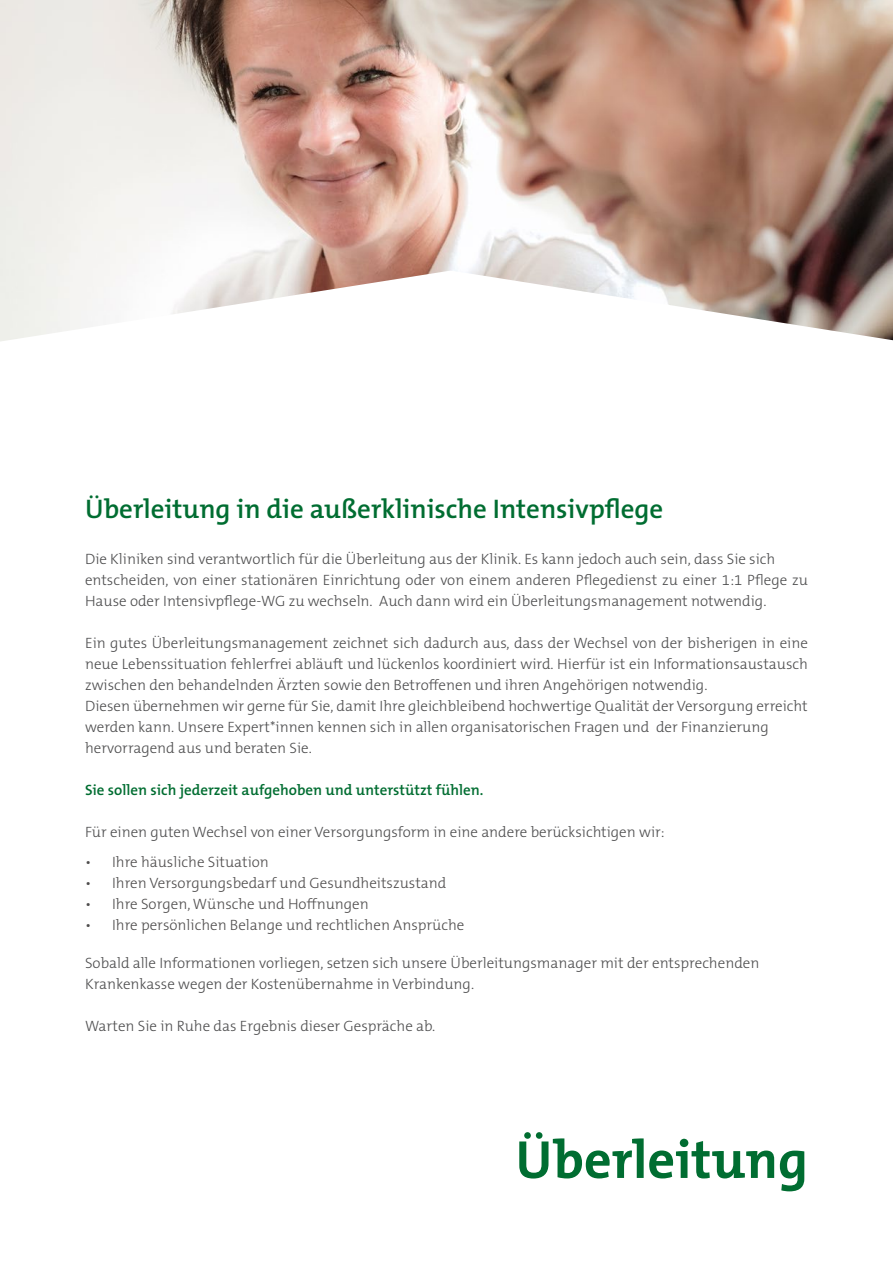
<style>
.page{position:relative;width:893px;height:1263px;background:#fff}
.page>*{position:absolute;margin:0;border:0;box-sizing:border-box;transform-origin:0 0}
.t1{font:700 54px "The Mix B7";color:#006d31}
.t2{font:600 27px "The Mix B6";color:#006d31}
.t3{font:300 15px/21px "The Mix B3";color:#4d4d4e}
.t4{font:300 15px "The Mix B3";color:#4f4d4d}
.t5{font:600 15px "The Mix B6";color:#006d31}
</style>
<div class="page">
<img style="left:0;top:0;width:893px;height:342px">
<h2 class="t2" style="left:85px;top:494px;width:580px">Überleitung in die außerklinische Intensivpflege</h2>
<p class="t3" style="left:85px;top:549px;width:724px">Die Kliniken sind verantwortlich für die Überleitung aus der Klinik. Es kann jedoch auch sein, dass Sie sich entscheiden, von einer stationären Einrichtung oder von einem anderen Pflegedienst zu einer 1:1 Pflege zu<br>Hause oder Intensivpflege-WG zu wechseln. Auch dann wird ein Überleitungsmanagement notwendig.</p>
<p class="t3" style="left:85px;top:633px;width:724px">Ein gutes Überleitungsmanagement zeichnet sich dadurch aus, dass der Wechsel von der bisherigen in eine neue Lebenssituation fehlerfrei abläuft und lückenlos koordiniert wird. Hierfür ist ein Informationsaustausch zwischen den behandelnden Ärzten sowie den Betroffenen und ihren Angehörigen notwendig.<br>Diesen übernehmen wir gerne für Sie, damit Ihre gleichbleibend hochwertige Qualität der Versorgung erreicht werden kann. Unsere Expert*innen kennen sich in allen organisatorischen Fragen und der Finanzierung hervorragend aus und beraten Sie.</p>
<p class="t5" style="left:85px;top:782px;width:400px">Sie sollen sich jederzeit aufgehoben und unterstützt fühlen.</p>
<p class="t3" style="left:85px;top:822px;width:581px">Für einen guten Wechsel von einer Versorgungsform in eine andere berücksichtigen wir:</p>
<p class="t4" style="left:85px;top:854px;width:185px">• Ihre häusliche Situation</p>
<p class="t4" style="left:85px;top:875px;width:363px">• Ihren Versorgungsbedarf und Gesundheitszustand</p>
<p class="t4" style="left:85px;top:896px;width:285px">• Ihre Sorgen, Wünsche und Hoffnungen</p>
<p class="t4" style="left:85px;top:917px;width:381px">• Ihre persönlichen Belange und rechtlichen Ansprüche</p>
<p class="t3" style="left:85px;top:953px;width:676px">Sobald alle Informationen vorliegen, setzen sich unsere Überleitungsmanager mit der entsprechenden<br>Krankenkasse wegen der Kostenübernahme in Verbindung.</p>
<p class="t3" style="left:85px;top:1016px;width:352px">Warten Sie in Ruhe das Ergebnis dieser Gespräche ab.</p>
<h1 class="t1" style="left:515px;top:1131px;width:294px">Überleitung</h1>
</div>
